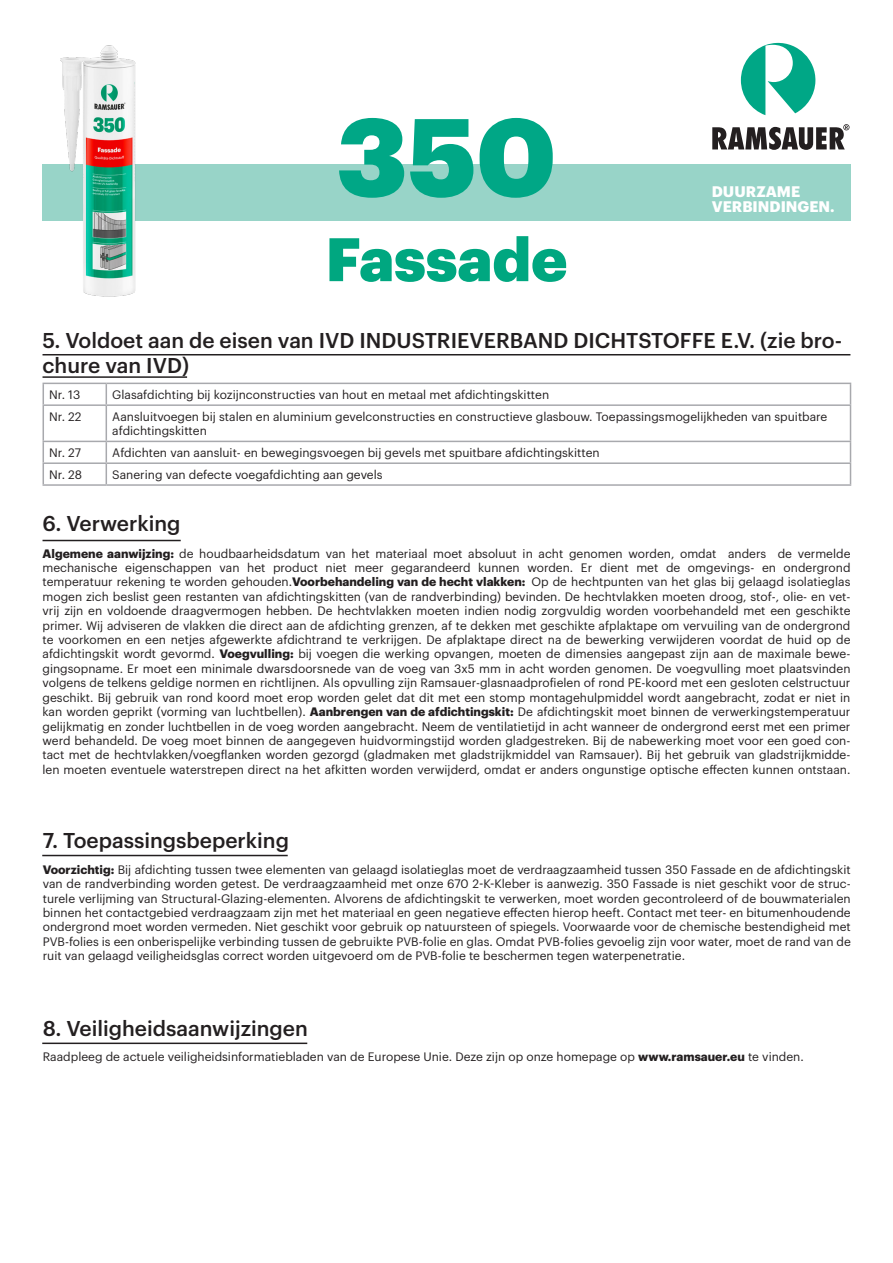
<style>
.page{position:relative;width:893px;height:1263px;background:#fff}
.page>*{position:absolute;margin:0;border:0;box-sizing:border-box;transform-origin:0 0}
.t1{font:900 108px "Graphik";color:#00a786}
.t2{font:900 60px "Graphik";color:#00a780}
.t3{font:500 21px/25.2px "Graphik";color:#231f20}
.t4{font:700 15px "Graphik";color:#fff}
.t5{font:12px/14.4px "Graphik";color:#231f20;text-align:justify}
.s1{font-weight:700}
</style>
<div class="page">
<hr style="left:43px;top:383px;width:63px;height:1px;background:#a8a9ad">
<svg style="left:43px;top:384px;width:1px;height:20px"></svg>
<hr style="left:106px;top:383px;width:745px;height:1px;background:#a8a9ad">
<svg style="left:106px;top:384px;width:1px;height:20px"></svg>
<svg style="left:850px;top:384px;width:1px;height:20px"></svg>
<hr style="left:43px;top:404px;width:63px;height:2px;background:#a8a9ad">
<hr style="left:43px;top:406px;width:1px;height:35px;background:#a8a9ad">
<hr style="left:106px;top:404px;width:745px;height:2px;background:#a8a9ad">
<hr style="left:106px;top:406px;width:1px;height:35px;background:#a8a9ad">
<hr style="left:850px;top:406px;width:1px;height:35px;background:#a8a9ad">
<hr style="left:43px;top:441px;width:63px;height:1px;background:#a8a9ad">
<hr style="left:106px;top:441px;width:745px;height:1px;background:#a8a9ad">
<hr style="left:43px;top:462px;width:63px;height:2px;background:#a8a9ad">
<svg style="left:43px;top:442px;width:1px;height:42px"></svg>
<hr style="left:106px;top:462px;width:745px;height:2px;background:#a8a9ad">
<svg style="left:106px;top:442px;width:1px;height:42px"></svg>
<svg style="left:850px;top:442px;width:1px;height:42px"></svg>
<hr style="left:43px;top:484px;width:63px;height:2px;background:#a8a9ad">
<hr style="left:106px;top:484px;width:745px;height:2px;background:#a8a9ad">
<hr style="left:43px;top:354px;width:807px;height:1px;background:#231f20">
<hr style="left:43px;top:540px;width:138px;height:1px;background:#231f20">
<div style="left:43px;top:164px;width:808px;height:57px;background:#98d4c8"></div>
<hr style="left:42px;top:1042px;width:265px;height:2px;background:#231f20">
<hr style="left:42px;top:855px;width:246px;height:1px;background:#231f20">
<img style="left:42px;top:45px;width:94px;height:252px">
<svg style="left:712px;top:124px;width:137px;height:26px"></svg>
<svg style="left:741px;top:43px;width:75px;height:72px"></svg>
<hr style="left:43px;top:376px;width:144px;height:2px;background:#231f20">
<p class="t1" style="left:336px;top:73px;width:221px">350</p>
<p class="t2" style="left:326px;top:213px;width:243px">Fassade</p>
<p class="t4" style="left:712px;top:180px;width:90px">DUURZAME</p>
<p class="t4" style="left:712px;top:195px;width:124px">VERBINDINGEN.</p>
<p class="t3" style="left:43px;top:326px;width:801px">5. Voldoet aan de eisen van IVD INDUSTRIEVERBAND DICHTSTOFFE E.V. (zie bro&shy;chure van IVD)</p>
<p class="t5" style="left:49px;top:387px;width:33px">Nr. 13</p>
<p class="t5" style="left:112px;top:387px;width:438px">Glasafdichting bij kozijnconstructies van hout en metaal met afdichtingskitten</p>
<p class="t5" style="left:49px;top:408px;width:34px">Nr. 22</p>
<p class="t5" style="left:112px;top:408px;width:717px">Aansluitvoegen bij stalen en aluminium gevelconstructies en constructieve glasbouw. Toepassingsmogelijkheden van spuitbare afdichtingskitten</p>
<p class="t5" style="left:49px;top:445px;width:33px">Nr. 27</p>
<p class="t5" style="left:112px;top:445px;width:489px">Afdichten van aansluit- en bewegingsvoegen bij gevels met spuitbare afdichtingskitten</p>
<p class="t5" style="left:49px;top:466px;width:34px">Nr. 28</p>
<p class="t5" style="left:112px;top:466px;width:272px">Sanering van defecte voegafdichting aan gevels</p>
<p class="t3" style="left:43px;top:509px;width:139px">6. Verwerking</p>
<p class="t5" style="left:43px;top:545px;width:809px"><span class="s1">Algemene aanwijzing:</span> de houdbaarheidsdatum van het materiaal moet absoluut in acht genomen worden, omdat anders de vermelde</p>
<p class="t5" style="left:43px;top:559px;width:809px">mechanische eigenschappen van het product niet meer gegarandeerd kunnen worden. Er dient met de omgevings- en ondergrond</p>
<p class="t5" style="left:43px;top:574px;width:809px">temperatuur rekening te worden gehouden.<span class="s1">Voorbehandeling van de hecht vlakken:</span> Op de hechtpunten van het glas bij gelaagd isolatieglas mogen zich beslist geen restanten van afdichtingskitten (van de randverbinding) bevinden. De hechtvlakken moeten droog, stof-, olie- en vet&shy;vrij zijn en voldoende draagvermogen hebben. De hechtvlakken moeten indien nodig zorgvuldig worden voorbehandeld met een geschikte primer. Wij adviseren de vlakken die direct aan de afdichting grenzen, af te dekken met geschikte afplaktape om vervuiling van de ondergrond te voorkomen en een netjes afgewerkte afdichtrand te verkrijgen. De afplaktape direct na de bewerking verwijderen voordat de huid op de afdichtingskit wordt gevormd. <span class="s1">Voegvulling:</span> bij voegen die werking opvangen, moeten de dimensies aangepast zijn aan de maximale bewe&shy;gingsopname. Er moet een minimale dwarsdoorsnede van de voeg van 3x5 mm in acht worden genomen. De voegvulling moet plaatsvinden volgens de telkens geldige normen en richtlijnen. Als opvulling zijn Ramsauer-glasnaadprofielen of rond PE-koord met een gesloten celstructuur geschikt. Bij gebruik van rond koord moet erop worden gelet dat dit met een stomp montagehulpmiddel wordt aangebracht, zodat er niet in kan worden geprikt (vorming van luchtbellen). <span class="s1">Aanbrengen van de afdichtingskit:</span> De afdichtingskit moet binnen de verwerkingstemperatuur gelijkmatig en zonder luchtbellen in de voeg worden aangebracht. Neem de ventilatietijd in acht wanneer de ondergrond eerst met een primer werd behandeld. De voeg moet binnen de aangegeven huidvormingstijd worden gladgestreken. Bij de nabewerking moet voor een goed con&shy;tact met de hechtvlakken/voegflanken worden gezorgd (gladmaken met gladstrijkmiddel van Ramsauer). Bij het gebruik van gladstrijkmidde&shy;len moeten eventuele waterstrepen direct na het afkitten worden verwijderd, omdat er anders ongunstige optische effecten kunnen ontstaan.</p>
<p class="t3" style="left:43px;top:825px;width:248px">7. Toepassingsbeperking</p>
<p class="t5" style="left:43px;top:861px;width:809px"><span class="s1">Voorzichtig:</span> Bij afdichting tussen twee elementen van gelaagd isolatieglas moet de verdraagzaamheid tussen 350 Fassade en de afdichtingskit van de randverbinding worden getest. De verdraagzaamheid met onze 670 2-K-Kleber is aanwezig. 350 Fassade is niet geschikt voor de struc&shy;turele verlijming van Structural-Glazing-elementen. Alvorens de afdichtingskit te verwerken, moet worden gecontroleerd of de bouwmaterialen binnen het contactgebied verdraagzaam zijn met het materiaal en geen negatieve effecten hierop heeft. Contact met teer- en bitumenhoudende ondergrond moet worden vermeden. Niet geschikt voor gebruik op natuursteen of spiegels. Voorwaarde voor de chemische bestendigheid met PVB-folies is een onberispelijke verbinding tussen de gebruikte PVB-folie en glas. Omdat PVB-folies gevoelig zijn voor water, moet de rand van de ruit van gelaagd veiligheidsglas correct worden uitgevoerd om de PVB-folie te beschermen tegen waterpenetratie.</p>
<p class="t3" style="left:43px;top:1014px;width:267px">8. Veiligheidsaanwijzingen</p>
<p class="t5" style="left:43px;top:1049px;width:763px">Raadpleeg de actuele veiligheidsinformatiebladen van de Europese Unie. Deze zijn op onze homepage op <span class="s1">www.ramsauer.eu</span> te vinden.</p>
</div>
